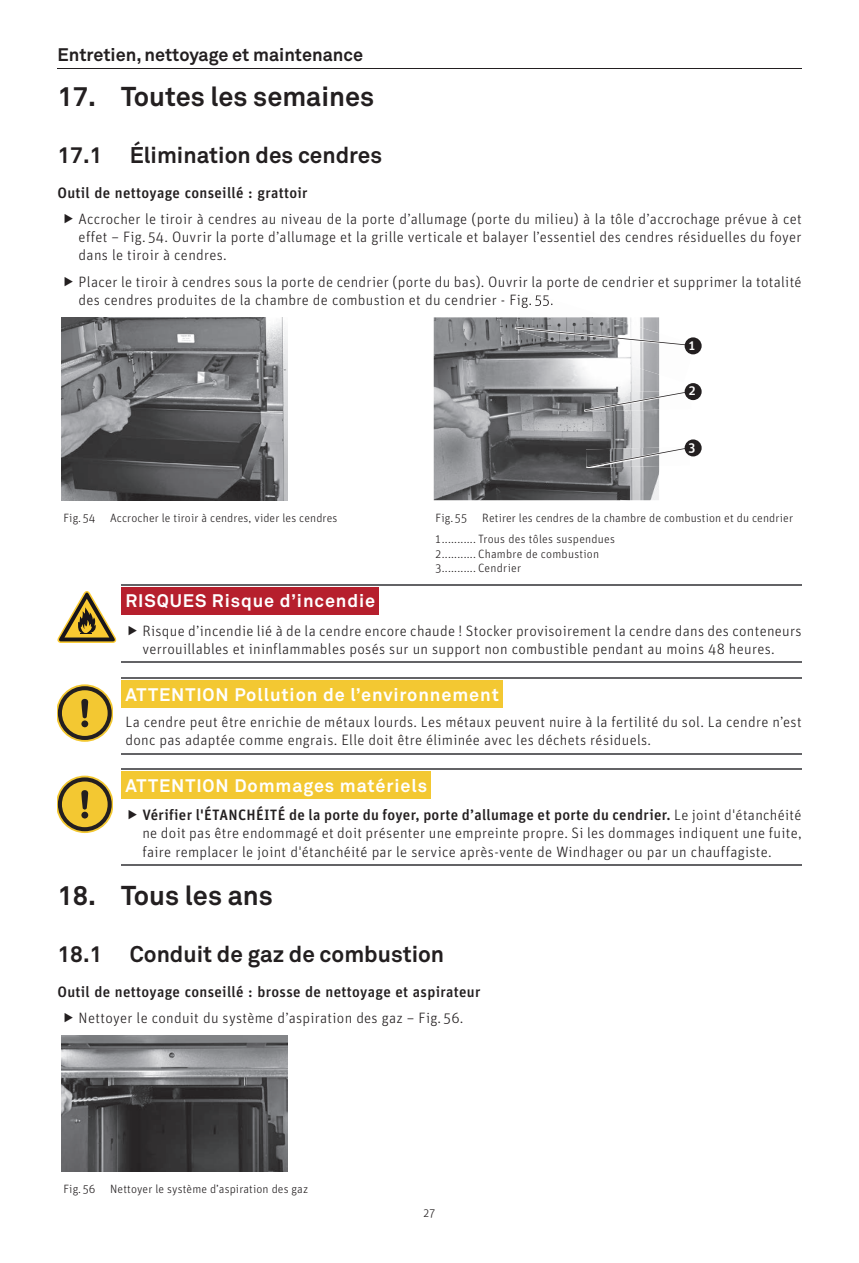
<style>
.page{position:relative;width:859px;height:1263px;background:#fff}
.page>*{position:absolute;margin:0;border:0;box-sizing:border-box;transform-origin:0 0}
.t1{font:700 27px "Akkurat Pro";color:#231f20}
.t2{font:700 22.5px "Akkurat Pro";color:#231f20}
.t3{font:700 18px "Akkurat Pro";letter-spacing:.05em;color:#fff}
.t4{font:700 18px "Akkurat Pro";color:#231f20}
.t5{font:300 15px/18px "Unit OT";letter-spacing:.02em;color:#231f20}
.t6{font:500 15px "Unit OT";letter-spacing:.02em;color:#231f20}
.t7{font:500 13.5px "Unit OT";color:#fff}
.t8{font:300 12px/21.5px "Unit OT";letter-spacing:.01em;color:#231f20}
.s1{font-weight:500}
</style>
<div class="page">
<hr style="left:57px;top:68px;width:744px;height:1px;background:#231f20">
<img style="left:62px;top:317px;width:225px;height:183px">
<img style="left:434px;top:317px;width:225px;height:183px">
<img style="left:522px;top:295px;width:31px;height:13px">
<img style="left:659px;top:346px;width:36px;height:36px">
<img style="left:514px;top:317px;width:145px;height:57px">
<svg style="left:516px;top:328px;width:175px;height:18px"></svg>
<img style="left:584px;top:391px;width:75px;height:21px">
<svg style="left:585px;top:391px;width:105px;height:20px"></svg>
<img style="left:586px;top:448px;width:73px;height:20px">
<svg style="left:587px;top:447px;width:101px;height:20px"></svg>
<div style="left:685px;top:337px;width:17px;height:17px;background:#231f20;border-radius:50%"></div>
<div style="left:685px;top:383px;width:17px;height:17px;background:#231f20;border-radius:50%"></div>
<div style="left:685px;top:439px;width:17px;height:17px;background:#231f20;border-radius:50%"></div>
<hr style="left:121px;top:584px;width:680px;height:1px;background:#636366">
<hr style="left:121px;top:662px;width:680px;height:1px;background:#636366">
<svg style="left:57px;top:591px;width:59px;height:52px"></svg>
<div style="left:121px;top:587px;width:258px;height:27px;background:#b61f2d"></div>
<hr style="left:121px;top:677px;width:680px;height:1px;background:#636366">
<hr style="left:121px;top:753px;width:680px;height:1px;background:#636366">
<svg style="left:57px;top:684px;width:55px;height:58px"></svg>
<div style="left:121px;top:681px;width:381px;height:27px;background:#f3c832"></div>
<hr style="left:121px;top:769px;width:680px;height:1px;background:#636366">
<hr style="left:121px;top:865px;width:680px;height:1px;background:#636366">
<svg style="left:57px;top:776px;width:55px;height:57px"></svg>
<div style="left:121px;top:772px;width:310px;height:27px;background:#f3c832"></div>
<img style="left:62px;top:1035px;width:225px;height:137px">
<p class="t4" style="left:57px;top:43px;width:307px">Entretien, nettoyage et maintenance</p>
<h1 class="t1" style="left:57px;top:80px;width:318px">17. Toutes les semaines</h1>
<h2 class="t2" style="left:57px;top:141px;width:326px">17.1 Élimination des cendres</h2>
<p class="t6" style="left:57px;top:183px;width:252px">Outil de nettoyage conseillé : grattoir</p>
<p class="t5" style="left:79px;top:210px;width:724px;text-align:justify">Accrocher le tiroir à cendres au niveau de la porte d’allumage (porte du milieu) à la tôle d’accrochage prévue à cet effet – Fig. 54. Ouvrir la porte d’allumage et la grille verticale et balayer l’essentiel des cendres résiduelles du foyer dans le tiroir à cendres.</p>
<p class="t5" style="left:79px;top:273px;width:724px">Placer le tiroir à cendres sous la porte de cendrier (porte du bas). Ouvrir la porte de cendrier et supprimer la totalité des cendres produites de la chambre de combustion et du cendrier - Fig. 55.</p>
<p class="t7" style="left:689px;top:336px;width:8px">1</p>
<p class="t7" style="left:689px;top:382px;width:8px">2</p>
<p class="t7" style="left:689px;top:438px;width:8px">3</p>
<p class="t8" style="left:63px;top:507px;width:276px">Fig. 54 Accrocher le tiroir à cendres, vider les cendres</p>
<p class="t8" style="left:435px;top:507px;width:33px">Fig. 55</p>
<p class="t8" style="left:435px;top:507px;width:359px;text-indent:47px">Retirer les cendres de la chambre de combustion et du cendrier<br>1 ........... Trous des tôles suspendues</p>
<p class="t8" style="left:435px;top:546px;width:165px;line-height:14.4px">2 ........... Chambre de combustion<br>3 ........... Cendrier</p>
<p class="t3" style="left:125px;top:590px;width:251px">RISQUES Risque d’incendie</p>
<p class="t5" style="left:142px;top:622px;width:661px">Risque d’incendie lié à de la cendre encore chaude ! Stocker provisoirement la cendre dans des conteneurs verrouillables et ininflammables posés sur un support non combustible pendant au moins 48 heures.</p>
<p class="t3" style="left:125px;top:683px;width:375px">ATTENTION Pollution de l’environnement</p>
<p class="t5" style="left:125px;top:713px;width:678px">La cendre peut être enrichie de métaux lourds. Les métaux peuvent nuire à la fertilité du sol. La cendre n’est donc pas adaptée comme engrais. Elle doit être éliminée avec les déchets résiduels.</p>
<p class="t3" style="left:125px;top:774px;width:303px">ATTENTION Dommages matériels</p>
<p class="t5" style="left:142px;top:806px;width:661px;text-align:justify"><span class="s1">Vérifier l'ÉTANCHÉITÉ de la porte du foyer, porte d’allumage et porte du cendrier.</span> Le joint d'étanchéité ne doit pas être endommagé et doit présenter une empreinte propre. Si les dommages indiquent une fuite, faire remplacer le joint d'étanchéité par le service après-vente de Windhager ou par un chauffagiste.</p>
<h1 class="t1" style="left:57px;top:879px;width:217px">18. Tous les ans</h1>
<h2 class="t2" style="left:57px;top:940px;width:388px">18.1 Conduit de gaz de combustion</h2>
<p class="t6" style="left:57px;top:982px;width:424px">Outil de nettoyage conseillé : brosse de nettoyage et aspirateur</p>
<p class="t5" style="left:79px;top:1009px;width:386px">Nettoyer le conduit du système d’aspiration des gaz – Fig. 56.</p>
<p class="t8" style="left:63px;top:1178px;width:246px">Fig. 56 Nettoyer le système d’aspiration des gaz</p>
<p class="t8" style="left:424px;top:1202px;width:13px">27</p>
</div>
